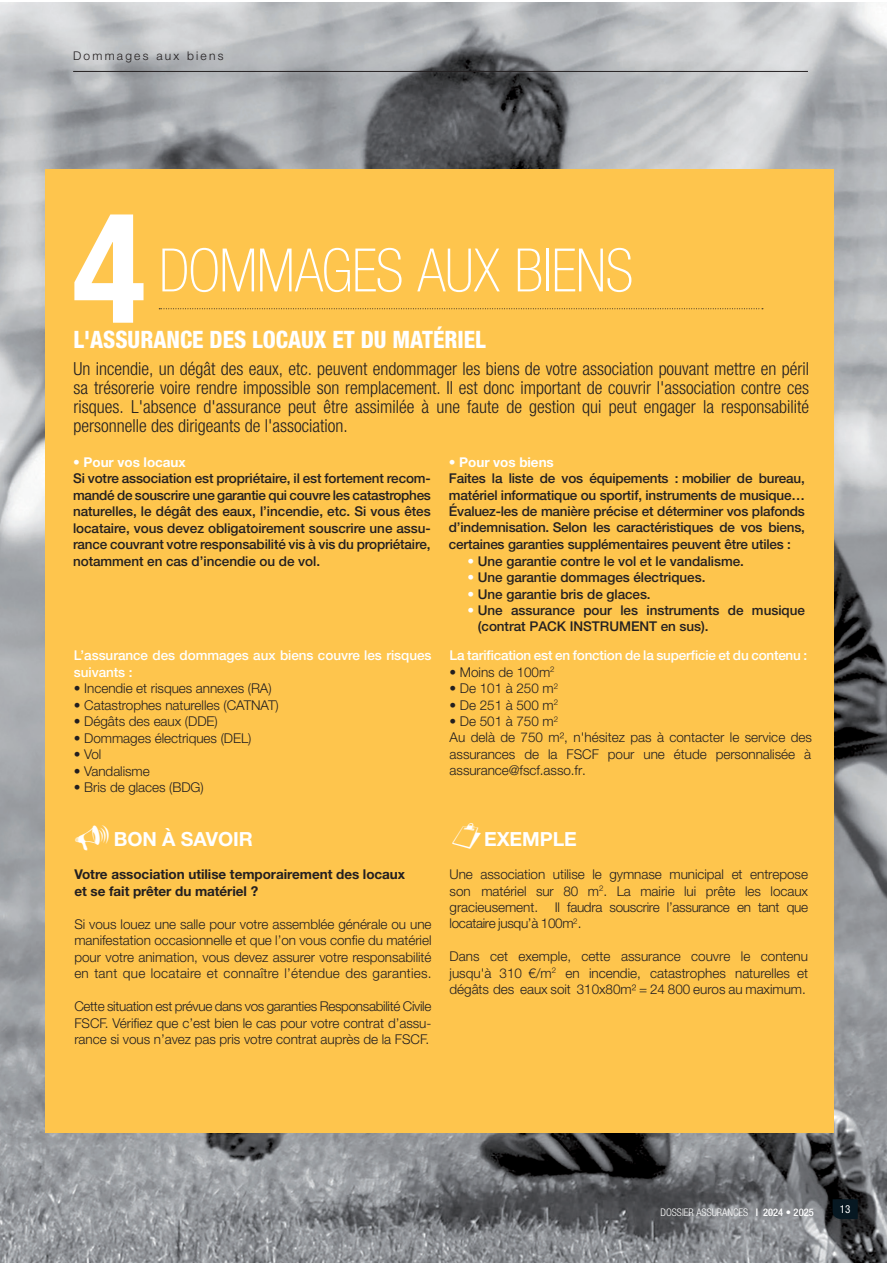
<style>
.page{position:relative;width:893px;height:1263px;background:#fff}
.page>*{position:absolute;margin:0;border:0;box-sizing:border-box;transform-origin:0 0}
.t1{font:700 condensed 152.85px "Helvetica Neue LT Std";color:#fff}
.t2{font:100 condensed 60px "Helvetica Neue LT Std";letter-spacing:-.01em;color:#fff}
.t3{font:800 condensed 24px "Helvetica Neue LT Std";color:#fff;scale:.95 1}
.t4{font:700 19.5px "Helvetica Neue LT Std";letter-spacing:-.005em;color:#fff}
.t5{font:300 condensed 18px/19px "Helvetica Neue LT Std";color:#242021;text-align:justify}
.t6{font:300 13.5px/16.4px "Helvetica Neue LT Std";letter-spacing:-.005em;color:#231f20;text-align:justify}
.t7{font:500 13.5px/16.6px "Helvetica Neue LT Std";letter-spacing:-.005em;color:#242021;text-align:justify}
.t8{font:500 13.5px/16.5px "Helvetica Neue LT Std";letter-spacing:-.005em;color:#231f20;text-align:justify}
.t9{font:500 13.5px/16.5px "Helvetica Neue LT Std";letter-spacing:-.005em;color:#fff}
.t10{font:700 13.5px/16.5px "Helvetica Neue LT Std";letter-spacing:-.005em;color:#231f20}
.t11{font:700 13.5px "Helvetica Neue LT Std";letter-spacing:-.005em;color:#fff}
.t12{font:300 12px "Helvetica Neue LT Std";letter-spacing:.185em;color:#231f20}
.t13{font:condensed 10.95px "Helvetica Neue LT Std";color:#fff}
.t14{font:300 condensed 10.5px "Helvetica Neue LT Std";color:#fff}
.s1{color:#fff}
.s2{font-weight:500}
</style>
<div class="page">
<img style="left:0;top:2px;width:887px;height:1261px">
<div style="left:46px;top:170px;width:788px;height:962px;background:#fec54d"></div>
<svg style="left:159px;top:308px;width:604px;height:1px"></svg>
<hr style="left:73px;top:71px;width:735px;height:1px;background:#231f20">
<svg style="left:833px;top:1199px;width:25px;height:20px"></svg>
<p class="t12" style="left:73px;top:48px;width:152px">Dommages aux biens</p>
<h1 class="t1" style="left:72px;top:176px;width:75px">4</h1>
<h2 class="t2" style="left:159px;top:237px;width:476px">DOMMAGES AUX BIENS</h2>
<h3 class="t3" style="left:74px;top:324px;width:435px">L'ASSURANCE DES LOCAUX ET DU MATÉRIEL</h3>
<p class="t5" style="left:74px;top:359px;width:737px">Un incendie, un dégât des eaux, etc. peuvent endommager les biens de votre association pouvant mettre en péril sa trésorerie voire rendre impossible son remplacement. Il est donc important de couvrir l'association contre ces risques. L'absence d'assurance peut être assimilée à une faute de gestion qui peut engager la responsabilité personnelle des dirigeants de l'association.</p>
<p class="t11" style="left:73px;top:453px;width:114px">• Pour vos locaux</p>
<p class="t8" style="left:73px;top:470px;width:359px">Si votre association est propriétaire, il est fortement recom&shy;mandé de souscrire une garantie qui couvre les catastrophes naturelles, le dégât des eaux, l’incendie, etc. Si vous êtes locataire, vous devez obligatoirement souscrire une assu&shy;rance couvrant votre responsabilité vis à vis du propriétaire, notamment en cas d’incendie ou de vol.</p>
<p class="t9" style="left:74px;top:647px;width:359px">L’assurance des dommages aux biens couvre les risques suivants :</p>
<p class="t6" style="left:74px;top:680px;width:199px">• Incendie et risques annexes (RA)</p>
<p class="t6" style="left:74px;top:696px;width:206px">• Catastrophes naturelles (CATNAT)</p>
<p class="t6" style="left:74px;top:713px;width:145px">• Dégâts des eaux (DDE)</p>
<p class="t6" style="left:74px;top:729px;width:179px">• Dommages électriques (DEL)</p>
<p class="t6" style="left:74px;top:746px;width:29px">• Vol</p>
<p class="t6" style="left:74px;top:762px;width:77px">• Vandalisme</p>
<p class="t6" style="left:74px;top:779px;width:131px">• Bris de glaces (BDG)</p>
<h3 class="t4" style="left:114px;top:827px;width:141px">BON À SAVOIR</h3>
<p class="t10" style="left:74px;top:866px;width:332px">Votre association utilise temporairement des locaux et se fait prêter du matériel ?</p>
<p class="t6" style="left:74px;top:915px;width:359px">Si vous louez une salle pour votre assemblée générale ou une manifestation occasionnelle et que l’on vous confie du matériel pour votre animation, vous devez assurer votre responsabilité en tant que locataire et connaître l’étendue des garanties.</p>
<p class="t6" style="left:74px;top:998px;width:359px">Cette situation est prévue dans vos garanties Responsabilité Civile FSCF. Vérifiez que c’est bien le cas pour votre contrat d’assu&shy;rance si vous n’avez pas pris votre contrat auprès de la FSCF.</p>
<p class="t11" style="left:449px;top:453px;width:106px">• Pour vos biens</p>
<p class="t7" style="left:449px;top:469px;width:358px">Faites la liste de vos équipements : mobilier de bureau, matériel informatique ou sportif, instruments de musique… Évaluez-les de manière précise et déterminer vos plafonds d’indemnisation. Selon les caractéristiques de vos biens, certaines garanties supplémentaires peuvent être utiles :</p>
<p class="t7" style="left:467px;top:552px;width:278px"><span class="s1">•</span> Une garantie contre le vol et le vandalisme.</p>
<p class="t7" style="left:467px;top:569px;width:240px"><span class="s1">•</span> Une garantie dommages électriques.</p>
<p class="t7" style="left:467px;top:585px;width:185px"><span class="s1">•</span> Une garantie bris de glaces.</p>
<p class="t7" style="left:478px;top:602px;width:329px;line-height:16.2px;text-indent:-10px"><span class="s1">•</span> Une assurance pour les instruments de musique (contrat PACK INSTRUMENT en sus).</p>
<p class="t9" style="left:450px;top:647px;width:359px">La tarification est en fonction de la superficie et du contenu :</p>
<p class="t6" style="left:450px;top:663px;width:107px">• Moins de 100m<sup>2</sup></p>
<p class="t6" style="left:450px;top:680px;width:110px">• De 101 à 250 m<sup>2</sup></p>
<p class="t6" style="left:450px;top:696px;width:110px">• De 251 à 500 m<sup>2</sup></p>
<p class="t6" style="left:450px;top:713px;width:364px;text-align:left">• De 501 à 750 m<sup>2<br></sup>Au delà de 750 m², n'hésitez pas à contacter le service des assurances de la FSCF pour une étude personnalisée à assurance@fscf.asso.fr.</p>
<h3 class="t4" style="left:484px;top:827px;width:94px">EXEMPLE</h3>
<p class="t6" style="left:450px;top:866px;width:360px">Une association utilise le gymnase municipal et entrepose son matériel sur 80 m<sup>2</sup>. La mairie lui prête les locaux gracieusement. Il faudra souscrire l’assurance en tant que locataire jusqu’à 100m<sup>2</sup>.</p>
<p class="t6" style="left:450px;top:948px;width:360px">Dans cet exemple, cette assurance couvre le contenu jusqu'à 310 €/m<sup>2</sup> en incendie, catastrophes naturelles et dégâts des eaux soit 310x80m² = 24 800 euros au maximum.</p>
<p class="t14" style="left:660px;top:1206px;width:155px">DOSSIER ASSURANCES <span class="s2">I 2024 • 2025</span></p>
<p class="t13" style="left:840px;top:1202px;width:12px">13</p>
</div>
